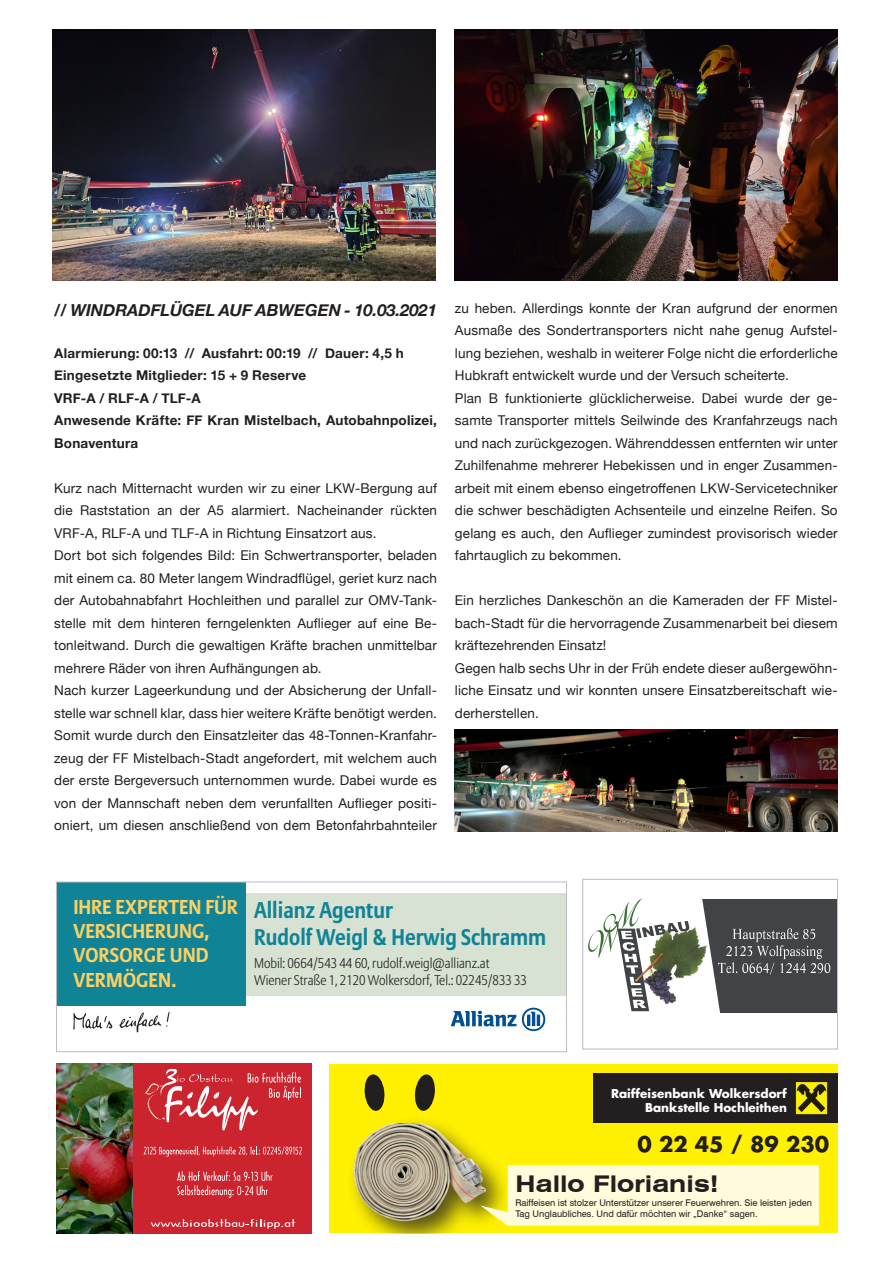
<style>
.page{position:relative;width:893px;height:1263px;background:#fff}
.page>*{position:absolute;margin:0;border:0;box-sizing:border-box;transform-origin:0 0}
.t1{font:700 expanded 23.1px "Swiss 721 BT";color:#231f20}
.t2{font:700 22.65px/27.2px "Allianz Sans";color:#108496;scale:.93 1}
.t3{font:700 21px "Futura";color:#231f20}
.t4{font:700 19.95px/24.3px "Allianz Sans";letter-spacing:.005em;color:#fecf61}
.t5{font:italic 700 16.5px "Helvetica Neue";color:#231f20}
.t6{font:300 13.95px/17px "Allianz Sans";color:#231f20;scale:.93 1}
.t7{font:13.5px/22.5px "Helvetica Neue";letter-spacing:.01em;color:#231f20;text-align:justify}
.t8{font:700 13.5px/22.5px "Helvetica Neue";letter-spacing:.02em;color:#231f20}
.t9{font:700 12px/14.4px "Futura";color:#fff;text-align:right}
.t10{font:9.15px/11.1px "Swiss 721 BT";color:#231f20}
.s1{font-size:20.7px}
</style>
<div class="page">
<img style="left:52px;top:30px;width:384px;height:251px">
<img style="left:455px;top:30px;width:383px;height:251px">
<img style="left:455px;top:729px;width:383px;height:102px">
<svg style="left:451px;top:1011px;width:65px;height:15px"></svg>
<svg style="left:522px;top:1008px;width:23px;height:23px"></svg>
<div style="left:245px;top:893px;width:321px;height:102px;background:#d7e2d2"></div>
<div style="left:57px;top:882px;width:189px;height:124px;background:#108496"></div>
<svg style="left:73px;top:1013px;width:39px;height:17px"></svg>
<svg style="left:119px;top:1012px;width:51px;height:20px"></svg>
<div style="left:56px;top:882px;width:511px;height:170px;border:1px solid #bcbdc0"></div>
<svg style="left:132px;top:1063px;width:179px;height:170px;background:#ce363f"></svg>
<img style="left:56px;top:1063px;width:76px;height:170px">
<div style="left:329px;top:1064px;width:509px;height:169px;background:#fff101"></div>
<div style="left:593px;top:1073px;width:245px;height:50px;background:#231f20"></div>
<img style="left:795px;top:1082px;width:32px;height:32px">
<img style="left:352px;top:1123px;width:136px;height:110px">
<svg style="left:415px;top:1074px;width:20px;height:37px"></svg>
<svg style="left:364px;top:1074px;width:21px;height:37px"></svg>
<svg style="left:480px;top:1165px;width:339px;height:61px;background:#fbf7c9"></svg>
<div style="left:585px;top:900px;width:251px;height:113px;background:#414346"></div>
<img style="left:733px;top:928px;width:76px;height:11px">
<img style="left:585px;top:899px;width:135px;height:114px">
<img style="left:642px;top:921px;width:47px;height:17px">
<img style="left:617px;top:929px;width:32px;height:82px">
<img style="left:621px;top:931px;width:25px;height:77px">
<img style="left:588px;top:921px;width:31px;height:37px">
<img style="left:603px;top:899px;width:39px;height:34px">
<div style="left:583px;top:879px;width:255px;height:170px;border:1px solid #bcbdc0"></div>
<p class="t5" style="left:54px;top:297px;width:384px">// WINDRADFLÜGEL AUF ABWEGEN - 10.03.2021</p>
<p class="t8" style="left:54px;top:342px;width:351px">Alarmierung: 00:13 // Ausfahrt: 00:19 // Dauer: 4,5 h</p>
<p class="t8" style="left:54px;top:365px;width:253px">Eingesetzte Mitglieder: 15 + 9 Reserve</p>
<p class="t8" style="left:54px;top:387px;width:148px">VRF-A / RLF-A / TLF-A</p>
<p class="t8" style="left:54px;top:410px;width:384px">Anwesende Kräfte: FF Kran Mistelbach, Autobahnpolizei,<br>Bonaventura</p>
<p class="t7" style="left:54px;top:478px;width:384px">Kurz nach Mitternacht wurden wir zu einer LKW-Bergung auf die Raststation an der A5 alarmiert. Nacheinander rückten VRF-A, RLF-A und TLF-A in Richtung Einsatzort aus.</p>
<p class="t7" style="left:54px;top:545px;width:384px">Dort bot sich folgendes Bild: Ein Schwertransporter, beladen mit einem ca. 80 Meter langem Windradflügel, geriet kurz nach der Autobahnabfahrt Hochleithen und parallel zur OMV-Tank&shy;stelle mit dem hinteren ferngelenkten Auflieger auf eine Be&shy;tonleitwand. Durch die gewaltigen Kräfte brachen unmittelbar mehrere Räder von ihren Aufhängungen ab.</p>
<p class="t7" style="left:54px;top:680px;width:384px">Nach kurzer Lageerkundung und der Absicherung der Unfall&shy;stelle war schnell klar, dass hier weitere Kräfte benötigt werden.<br>Somit wurde durch den Einsatzleiter das 48-Tonnen-Kranfahr&shy;zeug der FF Mistelbach-Stadt angefordert, mit welchem auch der erste Bergeversuch unternommen wurde. Dabei wurde es von der Mannschaft neben dem verunfallten Auflieger positi&shy;oniert, um diesen anschließend von dem Betonfahrbahnteiler</p>
<p class="t7" style="left:455px;top:297px;width:384px">zu heben. Allerdings konnte der Kran aufgrund der enormen Ausmaße des Sondertransporters nicht nahe genug Aufstel&shy;lung beziehen, weshalb in weiterer Folge nicht die erforderliche Hubkraft entwickelt wurde und der Versuch scheiterte.</p>
<p class="t7" style="left:455px;top:387px;width:384px">Plan B funktionierte glücklicherweise. Dabei wurde der ge&shy;samte Transporter mittels Seilwinde des Kranfahrzeugs nach und nach zurückgezogen. Währenddessen entfernten wir unter Zuhilfenahme mehrerer Hebekissen und in enger Zusammen&shy;arbeit mit einem ebenso eingetroffenen LKW-Servicetechniker die schwer beschädigten Achsenteile und einzelne Reifen. So gelang es auch, den Auflieger zumindest provisorisch wieder fahrtauglich zu bekommen.</p>
<p class="t7" style="left:455px;top:590px;width:384px">Ein herzliches Dankeschön an die Kameraden der FF Mistel&shy;bach-Stadt für die hervorragende Zusammenarbeit bei diesem kräftezehrenden Einsatz!</p>
<p class="t7" style="left:455px;top:657px;width:384px">Gegen halb sechs Uhr in der Früh endete dieser außergewöhn&shy;liche Einsatz und wir konnten unsere Einsatzbereitschaft wie&shy;derherstellen.</p>
<p class="t4" style="left:73px;top:894px;width:166px">IHRE EXPERTEN FÜR<br>VERSICHERUNG,<br>VORSORGE UND<br>VERMÖGEN<span class="s1">.</span></p>
<p class="t2" style="left:254px;top:896px;width:316px">Allianz Agentur<br>Rudolf Weigl &amp; Herwig Schramm</p>
<p class="t6" style="left:254px;top:954px;width:295px">Mobil: 0664/543 44 60, rudolf.weigl@allianz.at<br>Wiener Straße 1, 2120 Wolkersdorf, Tel.: 02245/833 33</p>
<p class="t9" style="left:611px;top:1086px;width:177px">Raiffeisenbank Wolkersdorf<br>Bankstelle Hochleithen</p>
<p class="t3" style="left:637px;top:1130px;width:193px">0 22 45 / 89 230</p>
<p class="t1" style="left:515px;top:1170px;width:204px">Hallo Florianis!</p>
<p class="t10" style="left:515px;top:1197px;width:298px">Raiffeisen ist stolzer Unterstützer unserer Feuerwehren. Sie leisten jeden<br>Tag Unglaubliches. Und dafür möchten wir „Danke“ sagen.</p>
</div>
